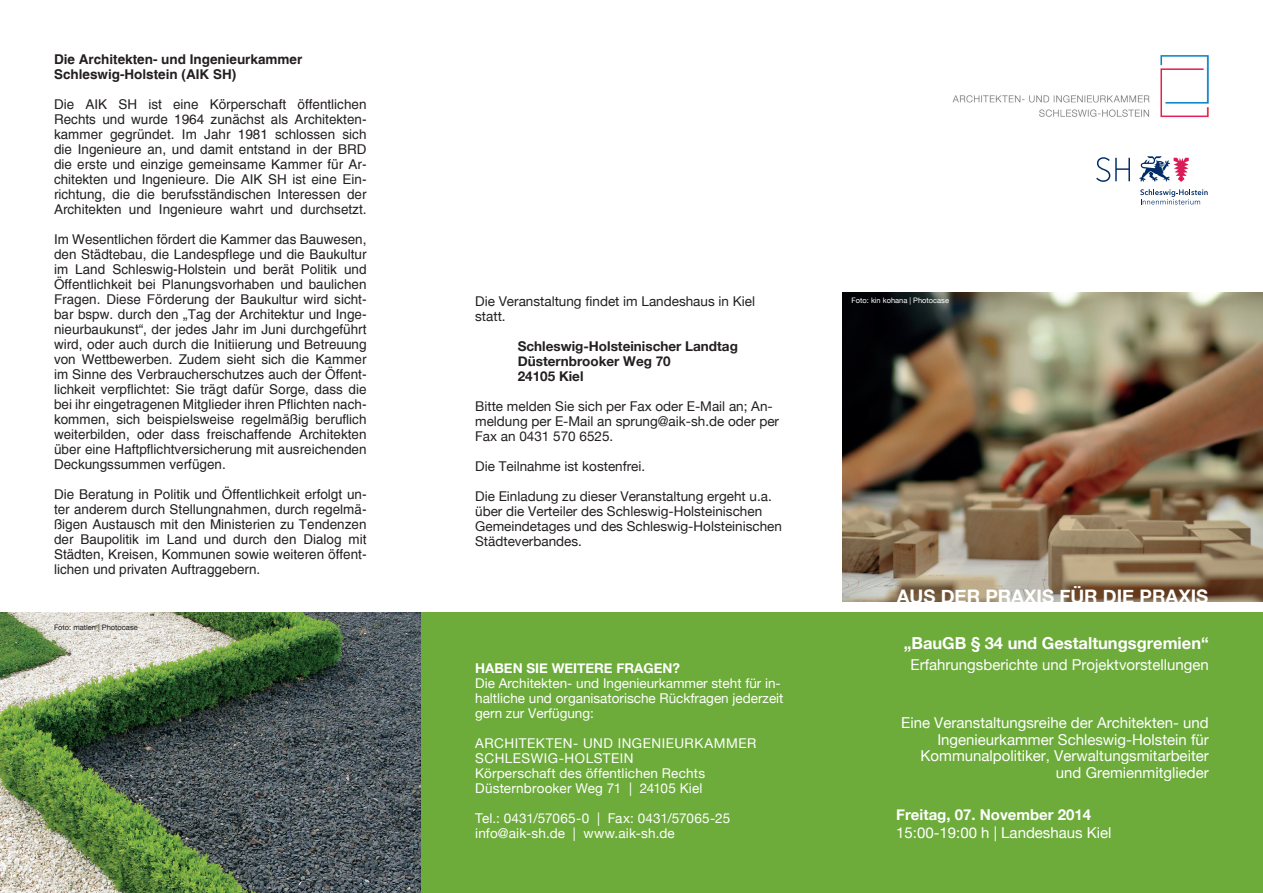
<style>
.page{position:relative;width:1263px;height:893px;background:#fff}
.page>*{position:absolute;margin:0;border:0;box-sizing:border-box;transform-origin:0 0}
.t1{font:700 18.6px "Helvetica Neue";color:#fff}
.t2{font:700 16.5px "Helvetica Neue";color:#fff}
.t3{font:15px/16.5px "Helvetica Neue";color:#fff;text-align:right}
.t4{font:700 15px "Helvetica Neue";color:#fff}
.t5{font:13.5px/15px "Helvetica";color:#231f20;text-align:justify}
.t6{font:13.5px/15px "Helvetica Neue";color:#231f20}
.t7{font:13.5px/15px "Helvetica Neue";color:#fff}
.t8{font:700 13.5px "Helvetica Neue";color:#231f20}
.t9{font:700 13.5px "Helvetica";color:#231f20}
.t10{font:13.5px/15px "Helvetica Neue";letter-spacing:.04em;color:#fff}
.t11{font:700 13.5px "Helvetica Neue";color:#fff}
.t12{font:7.5px "Helvetica Neue";color:#fff}
.t13{font:7.5px "Helvetica Neue";color:#231f20}
</style>
<div class="page">
<img style="left:842px;top:292px;width:421px;height:310px">
<div style="left:421px;top:612px;width:842px;height:281px;background:#6dac3a"></div>
<img style="left:952px;top:55px;width:256px;height:62px">
<img style="left:0;top:612px;width:421px;height:281px">
<svg style="left:1140px;top:189px;width:68px;height:16px"></svg>
<svg style="left:1096px;top:157px;width:34px;height:25px"></svg>
<svg style="left:1139px;top:156px;width:50px;height:26px"></svg>
<p class="t9" style="left:54px;top:51px;width:250px">Die Architekten- und Ingenieurkammer</p>
<p class="t9" style="left:54px;top:66px;width:184px">Schleswig-Holstein (AIK SH)</p>
<p class="t5" style="left:54px;top:97px;width:314px">Die AIK SH ist eine Körperschaft öffentlichen Rechts und wurde 1964 zunächst als Architekten&shy;kammer gegründet. Im Jahr 1981 schlossen sich die Ingenieure an, und damit entstand in der BRD die erste und einzige gemeinsame Kammer für Ar&shy;chitekten und Ingenieure. Die AIK SH ist eine Ein&shy;richtung, die die berufsständischen Interessen der Architekten und Ingenieure wahrt und durchsetzt.</p>
<p class="t5" style="left:54px;top:232px;width:314px">Im Wesentlichen fördert die Kammer das Bauwesen, den Städtebau, die Landespflege und die Baukultur im Land Schleswig-Holstein und berät Politik und Öffentlichkeit bei Planungsvorhaben und baulichen Fragen. Diese Förderung der Baukultur wird sicht&shy;bar bspw. durch den „Tag der Architektur und Inge&shy;nieurbaukunst“, der jedes Jahr im Juni durchgeführt wird, oder auch durch die Initiierung und Betreuung von Wettbewerben. Zudem sieht sich die Kammer im Sinne des Verbraucherschutzes auch der Öffent&shy;lichkeit verpflichtet: Sie trägt dafür Sorge, dass die bei ihr eingetragenen Mitglieder ihren Pflichten nach&shy;kommen, sich beispielsweise regelmäßig beruflich weiterbilden, oder dass freischaffende Architekten über eine Haftpflichtversicherung mit ausreichenden Deckungssummen verfügen.</p>
<p class="t5" style="left:54px;top:487px;width:314px">Die Beratung in Politik und Öffentlichkeit erfolgt un&shy;ter anderem durch Stellungnahmen, durch regelmä&shy;ßigen Austausch mit den Ministerien zu Tendenzen der Baupolitik im Land und durch den Dialog mit Städten, Kreisen, Kommunen sowie weiteren öffent&shy;lichen und privaten Auftraggebern.</p>
<p class="t13" style="left:54px;top:623px;width:85px">Foto: matlen | Photocase</p>
<p class="t6" style="left:475px;top:294px;width:281px">Die Veranstaltung findet im Landeshaus in Kiel statt.</p>
<p class="t8" style="left:518px;top:338px;width:222px">Schleswig-Holsteinischer Landtag</p>
<p class="t8" style="left:518px;top:353px;width:155px">Düsternbrooker Weg 70</p>
<p class="t8" style="left:518px;top:368px;width:67px">24105 Kiel</p>
<p class="t6" style="left:475px;top:399px;width:305px">Bitte melden Sie sich per Fax oder E-Mail an; An&shy;meldung per E-Mail an sprung@aik-sh.de oder per<br>Fax an 0431 570 6525.</p>
<p class="t6" style="left:475px;top:459px;width:172px">Die Teilnahme ist kostenfrei.</p>
<p class="t6" style="left:475px;top:489px;width:308px">Die Einladung zu dieser Veranstaltung ergeht u.a. über die Verteiler des Schleswig-Holsteinischen Gemeindetages und des Schleswig-Holsteinischen Städteverbandes.</p>
<p class="t11" style="left:475px;top:660px;width:206px">HABEN SIE WEITERE FRAGEN?</p>
<p class="t7" style="left:475px;top:676px;width:310px">Die Architekten- und Ingenieurkammer steht für in&shy;haltliche und organisatorische Rückfragen jederzeit gern zur Verfügung:</p>
<p class="t10" style="left:475px;top:736px;width:283px">ARCHITEKTEN- UND INGENIEURKAMMER<br>SCHLESWIG-HOLSTEIN</p>
<p class="t7" style="left:475px;top:766px;width:231px">Körperschaft des öffentlichen Rechts</p>
<p class="t7" style="left:475px;top:781px;width:229px">Düsternbrooker Weg 71 | 24105 Kiel</p>
<p class="t7" style="left:475px;top:811px;width:256px">Tel.: 0431/57065-0 | Fax: 0431/57065-25</p>
<p class="t7" style="left:475px;top:826px;width:201px">info@aik-sh.de | www.aik-sh.de</p>
<p class="t12" style="left:851px;top:296px;width:99px">Foto: kin kohana | Photocase</p>
<p class="t1" style="left:897px;top:584px;width:313px">AUS DER PRAXIS FÜR DIE PRAXIS</p>
<p class="t2" style="left:904px;top:632px;width:306px">„BauGB § 34 und Gestaltungsgremien“</p>
<p class="t3" style="left:911px;top:656px;width:300px">Erfahrungsberichte und Projektvorstellungen</p>
<p class="t3" style="left:901px;top:714px;width:309px">Eine Veranstaltungsreihe der Architekten- und<br>Ingenieurkammer Schleswig-Holstein für</p>
<p class="t3" style="left:921px;top:747px;width:290px">Kommunalpolitiker, Verwaltungsmitarbeiter und Gremienmitglieder</p>
<p class="t4" style="left:896px;top:806px;width:197px">Freitag, 07. November 2014</p>
<p class="t3" style="left:896px;top:825px;width:217px">15:00-19:00 h | Landeshaus Kiel</p>
</div>
